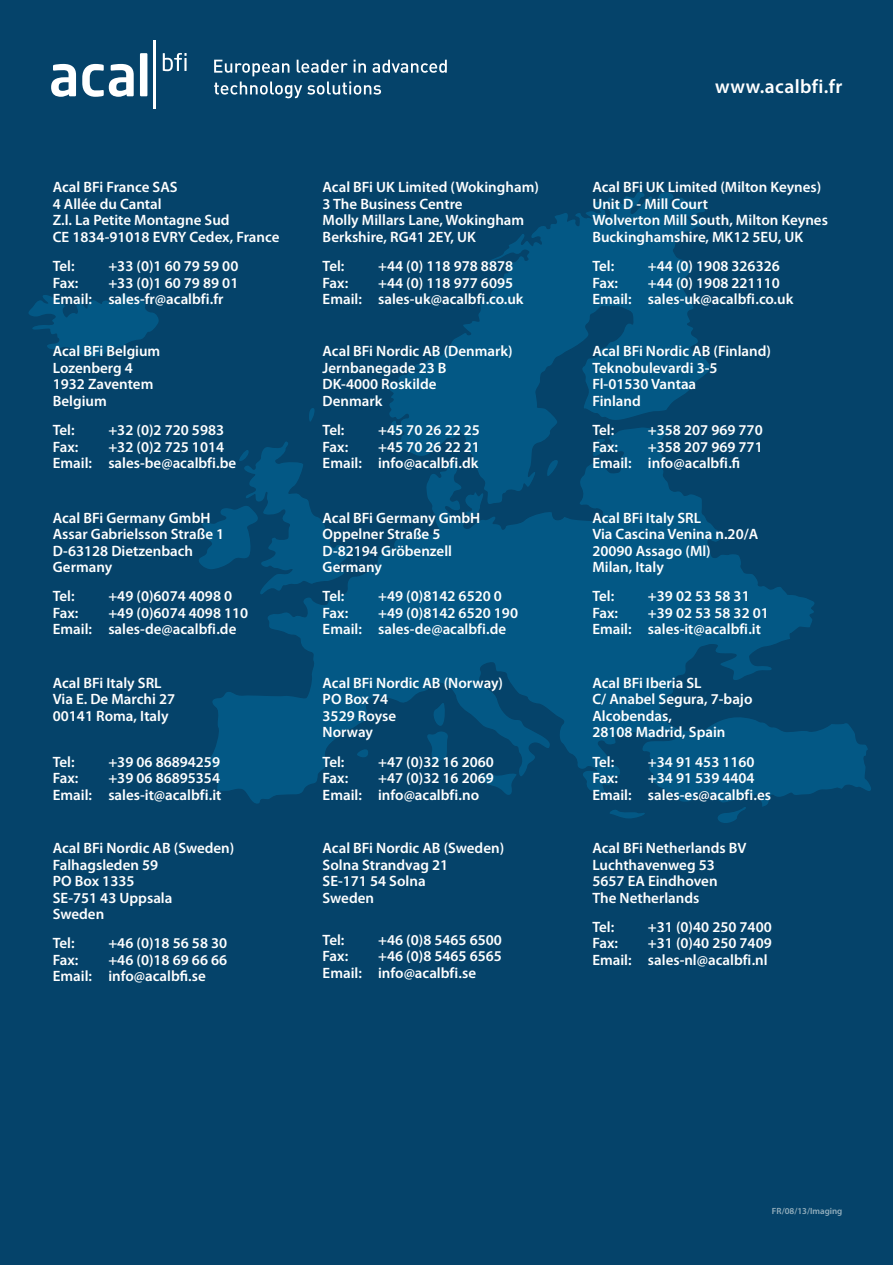
<style>
.page{position:relative;width:893px;height:1265px;background:#fff}
.page>*{position:absolute;margin:0;border:0;box-sizing:border-box;transform-origin:0 0}
.t1{font:600 19.5px "Myriad Pro";letter-spacing:.02em;color:#fff}
.t2{font:600 15px/16.5px "Myriad Pro";color:#fff}
.t3{font:600 9px "Myriad Pro";color:#94afbd}
</style>
<div class="page">
<div style="left:0;top:0;width:892px;height:1265px;background:#05436a"></div>
<svg style="left:214px;top:60px;width:233px;height:38px"></svg>
<hr style="left:154px;top:40px;width:2px;height:69px;background:#fff">
<svg style="left:51px;top:64px;width:25px;height:33px"></svg>
<div style="left:140px;top:53px;width:7px;height:43px;background:#fff"></div>
<svg style="left:82px;top:64px;width:52px;height:33px"></svg>
<svg style="left:163px;top:53px;width:23px;height:18px"></svg>
<svg style="left:209px;top:505px;width:605px;height:299px;fill:#035885"></svg>
<svg style="left:607px;top:715px;width:264px;height:108px"></svg>
<svg style="left:28px;top:294px;width:131px;height:63px"></svg>
<svg style="left:199px;top:441px;width:150px;height:155px"></svg>
<svg style="left:309px;top:408px;width:6px;height:14px"></svg>
<svg style="left:463px;top:505px;width:21px;height:12px"></svg>
<svg style="left:389px;top:192px;width:321px;height:313px;fill:#035885"></svg>
<p class="t2" style="left:53px;top:179px;width:228px">Acal BFi France SAS<br>4 Allée du Cantal<br>Z.l. La Petite Montagne Sud<br>CE 1834-91018 EVRY Cedex, France</p>
<p class="t2" style="left:53px;top:257px;width:23px">Tel:</p>
<p class="t2" style="left:108px;top:257px;width:131px">+33 (0)1 60 79 59 00</p>
<p class="t2" style="left:53px;top:274px;width:27px">Fax:</p>
<p class="t2" style="left:53px;top:274px;width:187px;text-indent:56px">+33 (0)1 60 79 89 01<br>Email: sales-fr@acalbfi.fr</p>
<p class="t2" style="left:53px;top:343px;width:109px">Acal BFi Belgium<br>Lozenberg 4<br>1932 Zaventem<br>Belgium</p>
<p class="t2" style="left:53px;top:421px;width:23px">Tel:</p>
<p class="t2" style="left:108px;top:421px;width:117px">+32 (0)2 720 5983</p>
<p class="t2" style="left:53px;top:438px;width:27px">Fax:</p>
<p class="t2" style="left:53px;top:438px;width:185px;text-indent:56px">+32 (0)2 725 1014<br>Email: sales-be@acalbfi.be</p>
<p class="t2" style="left:53px;top:509px;width:173px">Acal BFi Germany GmbH<br>Assar Gabrielsson Straße 1<br>D-63128 Dietzenbach<br>Germany</p>
<p class="t2" style="left:53px;top:588px;width:23px">Tel:</p>
<p class="t2" style="left:108px;top:588px;width:125px">+49 (0)6074 4098 0</p>
<p class="t2" style="left:53px;top:604px;width:27px">Fax:</p>
<p class="t2" style="left:53px;top:604px;width:197px;text-indent:56px">+49 (0)6074 4098 110<br>Email: sales-de@acalbfi.de</p>
<p class="t2" style="left:53px;top:674px;width:124px">Acal BFi Italy SRL<br>Via E. De Marchi 27<br>00141 Roma, Italy</p>
<p class="t2" style="left:53px;top:753px;width:23px">Tel:</p>
<p class="t2" style="left:108px;top:753px;width:113px">+39 06 86894259</p>
<p class="t2" style="left:53px;top:769px;width:27px">Fax:</p>
<p class="t2" style="left:53px;top:769px;width:170px;text-align:right">+39 06 86895354<br>Email: sales-it@acalbfi.it</p>
<p class="t2" style="left:53px;top:839px;width:183px">Acal BFi Nordic AB (Sweden)<br>Falhagsleden 59<br>PO Box 1335<br>SE-751 43 Uppsala<br>Sweden</p>
<p class="t2" style="left:53px;top:934px;width:23px">Tel:</p>
<p class="t2" style="left:108px;top:934px;width:120px">+46 (0)18 56 58 30</p>
<p class="t2" style="left:53px;top:951px;width:27px">Fax:</p>
<p class="t2" style="left:53px;top:951px;width:176px;text-indent:56px">+46 (0)18 69 66 66<br>Email: info@acalbfi.se</p>
<p class="t2" style="left:322px;top:179px;width:218px">Acal BFi UK Limited (Wokingham)<br>3 The Business Centre<br>Molly Millars Lane, Wokingham<br>Berkshire, RG41 2EY, UK</p>
<p class="t2" style="left:322px;top:257px;width:23px">Tel:</p>
<p class="t2" style="left:378px;top:257px;width:136px">+44 (0) 118 978 8878</p>
<p class="t2" style="left:322px;top:274px;width:27px">Fax:</p>
<p class="t2" style="left:322px;top:274px;width:202px;text-indent:56px">+44 (0) 118 977 6095<br>Email: sales-uk@acalbfi.co.uk</p>
<p class="t2" style="left:322px;top:343px;width:191px">Acal BFi Nordic AB (Denmark)<br>Jernbanegade 23 B<br>DK-4000 Roskilde<br>Denmark</p>
<p class="t2" style="left:322px;top:421px;width:23px">Tel:</p>
<p class="t2" style="left:378px;top:421px;width:103px">+45 70 26 22 25</p>
<p class="t2" style="left:322px;top:438px;width:27px">Fax:</p>
<p class="t2" style="left:322px;top:438px;width:159px;text-align:right">+45 70 26 22 21<br>Email: info@acalbfi.dk</p>
<p class="t2" style="left:322px;top:509px;width:159px">Acal BFi Germany GmbH<br>Oppelner Straße 5<br>D-82194 Gröbenzell<br>Germany</p>
<p class="t2" style="left:322px;top:588px;width:23px">Tel:</p>
<p class="t2" style="left:378px;top:588px;width:125px">+49 (0)8142 6520 0</p>
<p class="t2" style="left:322px;top:604px;width:27px">Fax:</p>
<p class="t2" style="left:322px;top:604px;width:197px;text-indent:56px">+49 (0)8142 6520 190<br>Email: sales-de@acalbfi.de</p>
<p class="t2" style="left:322px;top:674px;width:182px">Acal BFi Nordic AB (Norway)<br>PO Box 74<br>3529 Royse<br>Norway</p>
<p class="t2" style="left:322px;top:753px;width:23px">Tel:</p>
<p class="t2" style="left:378px;top:753px;width:117px">+47 (0)32 16 2060</p>
<p class="t2" style="left:322px;top:769px;width:27px">Fax:</p>
<p class="t2" style="left:322px;top:769px;width:173px;text-indent:56px">+47 (0)32 16 2069<br>Email: info@acalbfi.no</p>
<p class="t2" style="left:322px;top:839px;width:183px">Acal BFi Nordic AB (Sweden)<br>Solna Strandvag 21<br>SE-171 54 Solna<br>Sweden</p>
<p class="t2" style="left:322px;top:931px;width:23px">Tel:</p>
<p class="t2" style="left:378px;top:931px;width:125px">+46 (0)8 5465 6500</p>
<p class="t2" style="left:322px;top:947px;width:27px">Fax:</p>
<p class="t2" style="left:322px;top:947px;width:181px;text-indent:56px">+46 (0)8 5465 6565<br>Email: info@acalbfi.se</p>
<p class="t1" style="left:715px;top:74px;width:129px">www.acalbfi.fr</p>
<p class="t2" style="left:592px;top:179px;width:237px">Acal BFi UK Limited (Milton Keynes)<br>Unit D - Mill Court<br>Wolverton Mill South, Milton Keynes<br>Buckinghamshire, MK12 5EU, UK</p>
<p class="t2" style="left:592px;top:257px;width:23px">Tel:</p>
<p class="t2" style="left:648px;top:257px;width:133px">+44 (0) 1908 326326</p>
<p class="t2" style="left:592px;top:274px;width:27px">Fax:</p>
<p class="t2" style="left:592px;top:274px;width:202px;text-indent:56px">+44 (0) 1908 221110<br>Email: sales-uk@acalbfi.co.uk</p>
<p class="t2" style="left:592px;top:343px;width:180px">Acal BFi Nordic AB (Finland)<br>Teknobulevardi 3-5<br>Fl-01530 Vantaa<br>Finland</p>
<p class="t2" style="left:592px;top:421px;width:23px">Tel:</p>
<p class="t2" style="left:648px;top:421px;width:116px">+358 207 969 770</p>
<p class="t2" style="left:592px;top:438px;width:27px">Fax:</p>
<p class="t2" style="left:592px;top:438px;width:172px;text-indent:56px">+358 207 969 771<br>Email: info@acalbfi.fi</p>
<p class="t2" style="left:592px;top:509px;width:167px">Acal BFi Italy SRL<br>Via Cascina Venina n.20/A<br>20090 Assago (Ml)<br>Milan, Italy</p>
<p class="t2" style="left:592px;top:588px;width:23px">Tel:</p>
<p class="t2" style="left:648px;top:588px;width:103px">+39 02 53 58 31</p>
<p class="t2" style="left:592px;top:604px;width:27px">Fax:</p>
<p class="t2" style="left:592px;top:604px;width:178px;text-indent:56px">+39 02 53 58 32 01<br>Email: sales-it@acalbfi.it</p>
<p class="t2" style="left:592px;top:674px;width:162px">Acal BFi Iberia SL<br>C/ Anabel Segura, 7-bajo<br>Alcobendas,<br>28108 Madrid, Spain</p>
<p class="t2" style="left:592px;top:753px;width:23px">Tel:</p>
<p class="t2" style="left:648px;top:753px;width:108px">+34 91 453 1160</p>
<p class="t2" style="left:592px;top:769px;width:27px">Fax:</p>
<p class="t2" style="left:592px;top:769px;width:180px;text-indent:56px">+34 91 539 4404<br>Email: sales-es@acalbfi.es</p>
<p class="t2" style="left:592px;top:839px;width:156px">Acal BFi Netherlands BV<br>Luchthavenweg 53<br>5657 EA Eindhoven<br>The Netherlands</p>
<p class="t2" style="left:592px;top:918px;width:23px">Tel:</p>
<p class="t2" style="left:648px;top:918px;width:125px">+31 (0)40 250 7400</p>
<p class="t2" style="left:592px;top:934px;width:27px">Fax:</p>
<p class="t2" style="left:592px;top:934px;width:181px;text-align:right">+31 (0)40 250 7409<br>Email: sales-nl@acalbfi.nl</p>
<p class="t3" style="left:772px;top:1205px;width:72px">FR/08/13/Imaging</p>
</div>
